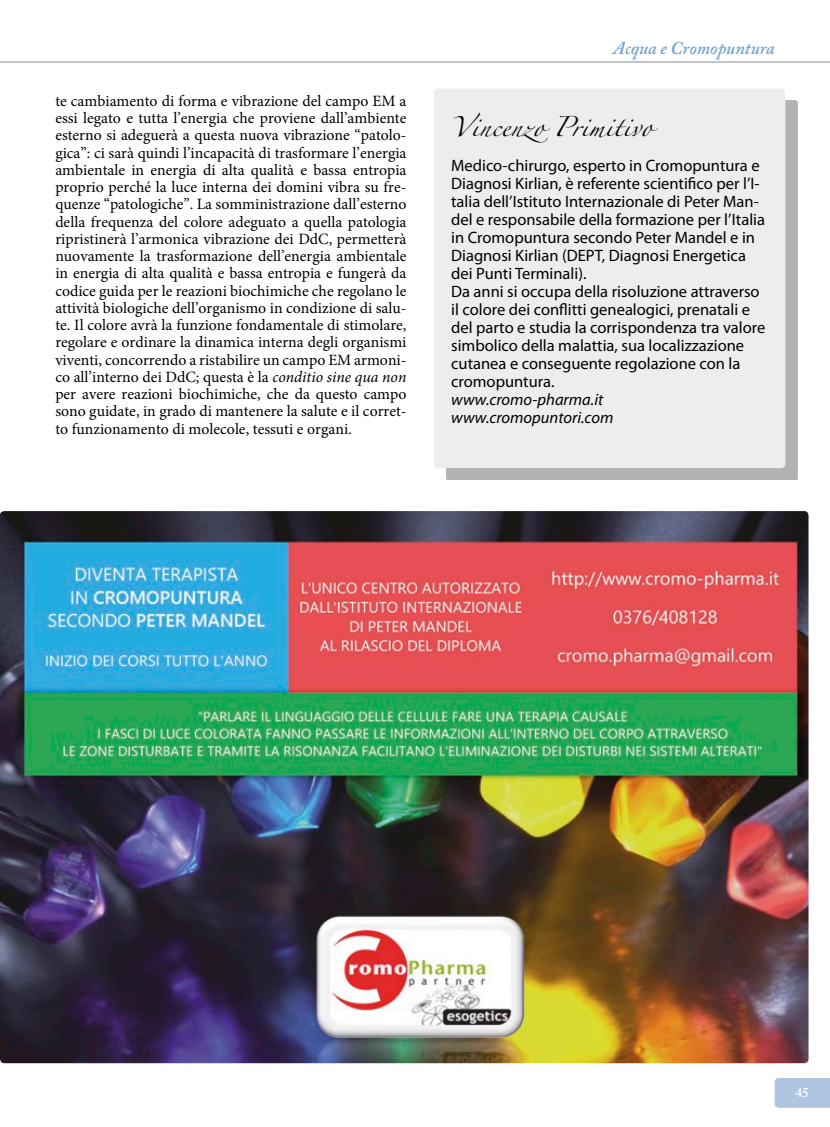
<style>
.page{position:relative;width:830px;height:1127px;background:#fff}
.page>*{position:absolute;margin:0;border:0;box-sizing:border-box;transform-origin:0 0}
.t1{font:italic 600 18px "Adobe Caslon Pro";color:#72a2ce}
.t2{font:18px "Zapfino";letter-spacing:.01em;color:#000}
.t3{font:16.5px/18px "Myriad Pro";color:#000}
.t4{font:italic 16.5px/18px "Myriad Pro";color:#000}
.t5{font:15.75px/17.2px "Minion Pro";color:#000;text-align:justify}
.t6{font:600 13.5px "Adobe Caslon Pro";color:#fff}
.s1{font-style:italic}
</style>
<div class="page">
<div style="left:774px;top:1078px;width:55px;height:30px;background:#afc5e2"></div>
<hr style="left:0;top:61px;width:829px;height:2px;background:#b2b2b2">
<img style="left:0;top:511px;width:808px;height:552px">
<div style="left:446px;top:100px;width:351px;height:380px;background:#b2b2b2"></div>
<div style="left:434px;top:89px;width:350px;height:379px;background:#ededec;border-radius:4px"></div>
<p class="t5" style="left:55px;top:92px;width:352px">te cambiamento di forma e vibrazione del campo EM a essi legato e tutta l’energia che proviene dall’ambiente esterno si adeguerà a questa nuova vibrazione “patolo&shy;gica”: ci sarà quindi l’incapacità di trasformare l’energia ambientale in energia di alta qualità e bassa entropia proprio perché la luce interna dei domini vibra su fre&shy;quenze “patologiche”. La somministrazione dall’esterno della frequenza del colore adeguato a quella patologia ripristinerà l’armonica vibrazione dei DdC, permetterà nuovamente la trasformazione dell’energia ambientale in energia di alta qualità e bassa entropia e fungerà da codice guida per le reazioni biochimiche che regolano le attività biologiche dell’organismo in condizione di salu&shy;te. Il colore avrà la funzione fondamentale di stimolare, regolare e ordinare la dinamica interna degli organismi viventi, concorrendo a ristabilire un campo EM armoni&shy;co all’interno dei DdC; questa è la <span class="s1">conditio sine qua non </span>per avere reazioni biochimiche, che da questo campo sono guidate, in grado di mantenere la salute e il corret&shy;to funzionamento di molecole, tessuti e organi.</p>
<p class="t1" style="left:613px;top:37px;width:163px">Acqua e Cromopuntura</p>
<p class="t2" style="left:451px;top:119px;width:202px">Vincenzo Primitivo</p>
<p class="t3" style="left:451px;top:156px;width:315px">Medico-chirurgo, esperto in Cromopuntura e Diagnosi Kirlian, è referente scientifico per l’I&shy;talia dell’Istituto Internazionale di Peter Man&shy;del e responsabile della formazione per l’Italia in Cromopuntura secondo Peter Mandel e in Diagnosi Kirlian (DEPT, Diagnosi Energetica dei Punti Terminali).<br>Da anni si occupa della risoluzione attraverso il colore dei conflitti genealogici, prenatali e del parto e studia la corrispondenza tra valore simbolico della malattia, sua localizzazione cutanea e conseguente regolazione con la cromopuntura.</p>
<p class="t4" style="left:451px;top:390px;width:164px">www.cromo-pharma.it www.cromopuntori.com</p>
<p class="t6" style="left:795px;top:1085px;width:15px">45</p>
</div>
